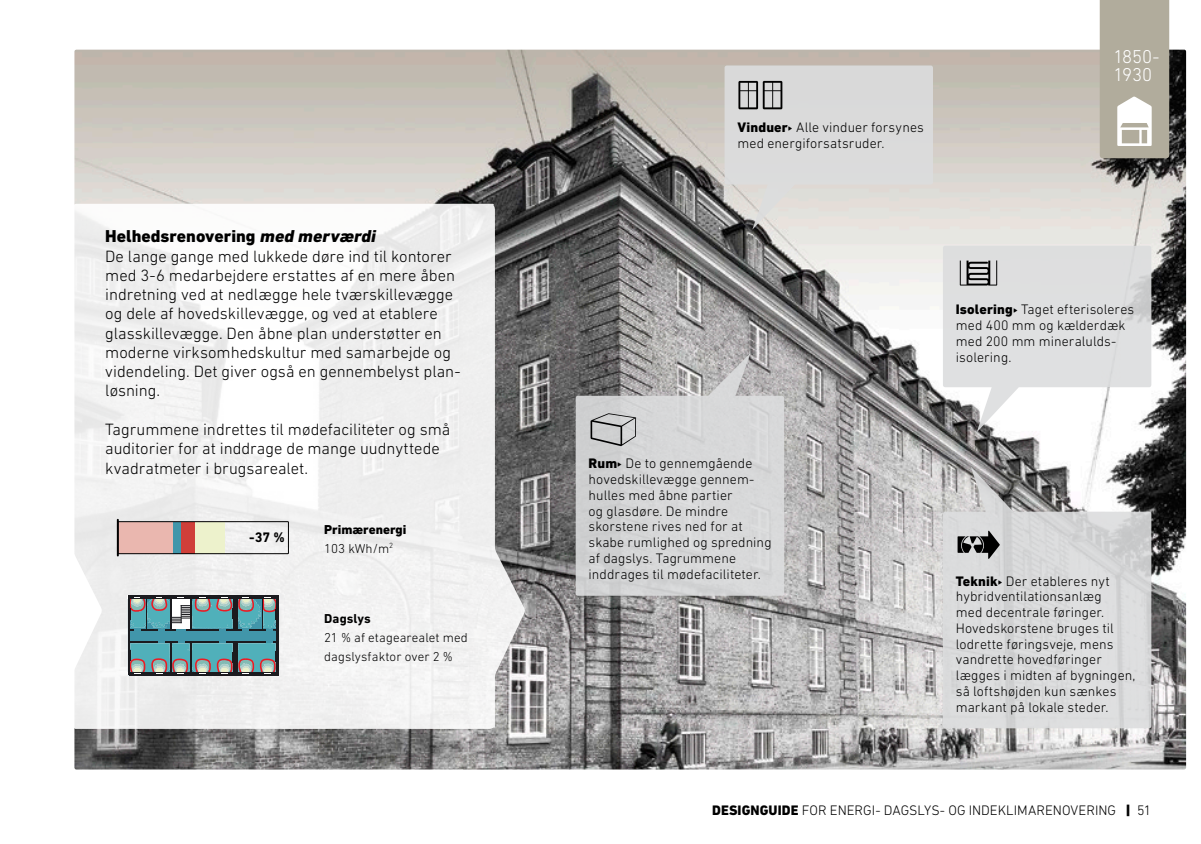
<style>
.page{position:relative;width:1201px;height:844px;background:#fff}
.page>*{position:absolute;margin:0;border:0;box-sizing:border-box;transform-origin:0 0}
.t1{font:300 18.9px/18.9px "DIN Next LT Pro";letter-spacing:-.005em;color:#fff}
.t2{font:800 17.5px "DIN Next LT Pro";color:#000}
.t3{font:300 16.62px/19.2px "DIN Next LT Pro";color:#000}
.t4{font:300 14px/15.8px "DIN Next LT Pro";letter-spacing:.005em;color:#000}
.t5{font:700 14px "DIN Next LT Pro";color:#000}
.t6{font:300 13.12px/19.2px "DIN Next LT Pro";letter-spacing:.01em;color:#000}
.t7{font:800 13.12px/19.2px "DIN Next LT Pro";color:#000}
.t8{font:700 13.12px "DIN Next LT Pro";letter-spacing:.005em;color:#000}
.s1{font-style:italic}
.s2{font-weight:300}
.s3{font-weight:800}
.s4{font-family:"Entypo";font-weight:400}
.s5{font-weight:900}
</style>
<div class="page">
<img style="left:74px;top:50px;width:1112px;height:719px">
<svg style="left:74px;top:204px;width:451px;height:524px;fill:#f1f0f0"></svg>
<svg style="left:128px;top:595px;width:151px;height:81px;background:#5f8a91"></svg>
<div style="left:117px;top:521px;width:56px;height:32px;background:#eab7af"></div>
<div style="left:173px;top:521px;width:8px;height:32px;background:#4196aa"></div>
<div style="left:181px;top:521px;width:14px;height:32px;background:#cf3f39"></div>
<div style="left:195px;top:521px;width:30px;height:32px;background:#edf2cc"></div>
<hr style="left:117px;top:519px;width:2px;height:36px;background:#000">
<div style="left:118px;top:521px;width:170px;height:32px;border:1px solid #000"></div>
<svg style="left:575px;top:353px;width:209px;height:242px;background:#cacbcc"></svg>
<svg style="left:590px;top:413px;width:46px;height:33px;background:#afb0b0"></svg>
<svg style="left:943px;top:246px;width:208px;height:186px"></svg>
<svg style="left:943px;top:466px;width:208px;height:262px;background:#cecfd0"></svg>
<svg style="left:957px;top:530px;width:42px;height:28px"></svg>
<svg style="left:74px;top:544px;width:28px;height:135px"></svg>
<svg style="left:1099px;top:0;width:70px;height:158px;background:#b9b5a7"></svg>
<svg style="left:724px;top:65px;width:209px;height:164px;background:#d7d6d5"></svg>
<p class="t2" style="left:105px;top:226px;width:275px">Helhedsrenovering <span class="s1">med merværdi</span></p>
<p class="t3" style="left:105px;top:246px;width:357px">De lange gange med lukkede døre ind til kontorer med 3-6 medarbejdere erstattes af en mere åben indretning ved at nedlægge hele tværskillevægge og dele af hovedskillevægge, og ved at etablere glasskillevægge. Den åbne plan understøtter en moderne virksomhedskultur med samarbejde og videndeling. Det giver også en gennembelyst plan&shy;løsning.</p>
<p class="t3" style="left:105px;top:419px;width:346px">Tagrummene indrettes til mødefaciliteter og små auditorier for at inddrage de mange uudnyttede kvadratmeter i brugsarealet.</p>
<p class="t5" style="left:249px;top:339px;width:37px">-30 %</p>
<p class="t5" style="left:249px;top:529px;width:37px">-37 %</p>
<p class="t7" style="left:324px;top:519px;width:84px">Primærenergi<br><span class="s2">103 kWh/m</span><sup>2</sup></p>
<p class="t8" style="left:324px;top:610px;width:48px">Dagslys</p>
<p class="t6" style="left:324px;top:627px;width:145px">21 % af etagearealet med dagslysfaktor over 2 %</p>
<p class="t4" style="left:737px;top:119px;width:188px"><span class="s3">Vinduer</span><span class="s4">{</span> Alle vinduer forsynes med energiforsatsruder.</p>
<h1 class="t1" style="left:1113px;top:46px;width:48px">1850-<br>1930</h1>
<p class="t4" style="left:588px;top:455px;width:184px"><span class="s3">Rum</span><span class="s4">{</span> De to gennemgående hovedskillevægge gennem&shy;hulles med åbne partier<br>og glasdøre. De mindre skorstene rives ned for at skabe rumlighed og spredning af dagslys. Tagrummene inddrages til mødefaciliteter.</p>
<p class="t4" style="left:955px;top:301px;width:180px"><span class="s3">Isolering</span><span class="s4">{</span> Taget efterisoleres med 400 mm og kælderdæk med 200 mm mineralulds&shy;isolering.</p>
<p class="t4" style="left:955px;top:572px;width:181px"><span class="s3">Teknik</span><span class="s4">{</span> Der etableres nyt hybridventilationsanlæg<br>med decentrale føringer.<br>Hovedskorstene bruges til lodrette føringsveje, mens vandrette hovedføringer lægges i midten af bygningen, så loftshøjden kun sænkes markant på lokale steder.</p>
<p class="t4" style="left:712px;top:802px;width:441px"><span class="s3">DESIGNGUIDE</span> FOR ENERGI- DAGSLYS- OG INDEKLIMARENOVERING <span class="s5">|</span> 51</p>
</div>
